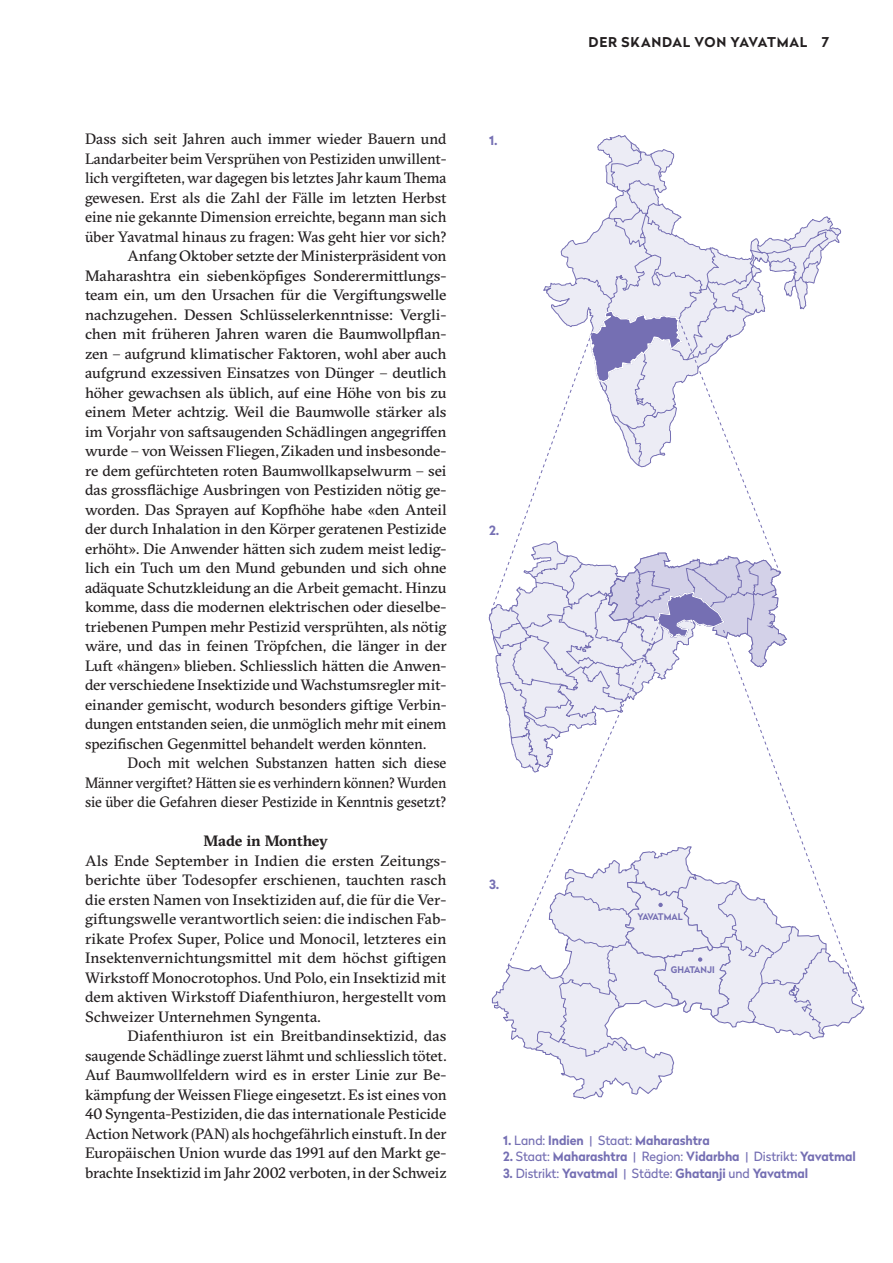
<style>
.page{position:relative;width:893px;height:1263px;background:#fff}
.page>*{position:absolute;margin:0;border:0;box-sizing:border-box;transform-origin:0 0}
.t1{font:15px/19.5px "GT Sectra";letter-spacing:-.01em;color:#231f20;text-align:justify}
.t2{font:15px/19.5px "GT Sectra";letter-spacing:-.01em;color:#231f20;text-align:justify;scale:1.04 1}
.t3{font:15px "GT Sectra";letter-spacing:-.01em;color:#231f20;scale:.96 1}
.t4{font:15px "GT Sectra";letter-spacing:-.01em;color:#231f20;scale:.95 1}
.t5{font:700 15px "GT Sectra";letter-spacing:-.01em;color:#231f20}
.t6{font:700 13.5px "Radikal";letter-spacing:.055em;color:#231f20}
.t7{font:700 12.75px "Radikal";letter-spacing:-.005em;color:#756fb3}
.t8{font:700 9.15px "Radikal";letter-spacing:-.005em;color:#756fb3}
.t9{font:700 9.15px "Radikal";letter-spacing:-.115em;color:#756fb3}
.s1{font-weight:400}
</style>
<div class="page">
<svg style="left:491px;top:846px;width:372px;height:254px"></svg>
<svg style="left:536px;top:864px;width:290px;height:193px"></svg>
<svg style="left:496px;top:667px;width:177px;height:45px"></svg>
<svg style="left:543px;top:135px;width:299px;height:174px"></svg>
<svg style="left:576px;top:142px;width:262px;height:168px"></svg>
<svg style="left:488px;top:309px;width:299px;height:358px"></svg>
<svg style="left:507px;top:620px;width:154px;height:347px"></svg>
<svg style="left:625px;top:882px;width:106px;height:145px;background:#e7e7f2"></svg>
<svg style="left:722px;top:629px;width:143px;height:381px"></svg>
<p class="t1" style="left:85px;top:129px;width:363px">Dass sich seit Jahren auch immer wieder Bauern und</p>
<p class="t1" style="left:85px;top:149px;width:363px">Landarbeiter beim Versprühen von Pestiziden unwillent-</p>
<p class="t1" style="left:85px;top:168px;width:363px">lich vergifteten, war dagegen bis letztes Jahr kaum Thema</p>
<p class="t1" style="left:85px;top:188px;width:363px">gewesen. Erst als die Zahl der Fälle im letzten Herbst</p>
<p class="t1" style="left:85px;top:207px;width:363px">eine nie gekannte Dimension erreichte, begann man sich</p>
<p class="t1" style="left:85px;top:227px;width:363px">über Yavatmal hinaus zu fragen: Was geht hier vor sich?</p>
<p class="t1" style="left:128px;top:246px;width:320px">Anfang Oktober setzte der Ministerpräsident von</p>
<p class="t2" style="left:85px;top:266px;width:349px">Maharashtra ein siebenköpfiges Sonderermittlungs-</p>
<p class="t2" style="left:85px;top:285px;width:349px">team ein, um den Ursachen für die Vergiftungswelle</p>
<p class="t2" style="left:85px;top:305px;width:349px">nachzugehen. Dessen Schlüsselerkenntnisse: Vergli-</p>
<p class="t2" style="left:85px;top:324px;width:349px">chen mit früheren Jahren waren die Baumwollpflan-</p>
<p class="t1" style="left:85px;top:344px;width:363px">zen – aufgrund klimatischer Faktoren, wohl aber auch</p>
<p class="t1" style="left:85px;top:363px;width:363px">aufgrund exzessiven Einsatzes von Dünger – deutlich</p>
<p class="t1" style="left:85px;top:383px;width:363px">höher gewachsen als üblich, auf eine Höhe von bis zu</p>
<p class="t1" style="left:85px;top:402px;width:363px">einem Meter achtzig. Weil die Baumwolle stärker als</p>
<p class="t1" style="left:85px;top:422px;width:363px">im Vorjahr von saftsaugenden Schädlingen angegriffen</p>
<p class="t1" style="left:85px;top:441px;width:363px">wurde – von Weissen Fliegen, Zikaden und insbesonde-</p>
<p class="t1" style="left:85px;top:461px;width:363px">re dem gefürchteten roten Baumwollkapselwurm – sei</p>
<p class="t1" style="left:85px;top:480px;width:363px">das grossflächige Ausbringen von Pestiziden nötig ge-</p>
<p class="t1" style="left:85px;top:500px;width:363px">worden. Das Sprayen auf Kopfhöhe habe «den Anteil</p>
<p class="t1" style="left:85px;top:519px;width:363px">der durch Inhalation in den Körper geratenen Pestizide</p>
<p class="t1" style="left:85px;top:539px;width:363px">erhöht». Die Anwender hätten sich zudem meist ledig-</p>
<p class="t1" style="left:85px;top:558px;width:363px">lich ein Tuch um den Mund gebunden und sich ohne</p>
<p class="t1" style="left:85px;top:578px;width:363px">adäquate Schutzkleidung an die Arbeit gemacht. Hinzu</p>
<p class="t1" style="left:85px;top:597px;width:363px">komme, dass die modernen elektrischen oder dieselbe-</p>
<p class="t1" style="left:85px;top:617px;width:363px">triebenen Pumpen mehr Pestizid versprühten, als nötig</p>
<p class="t2" style="left:85px;top:636px;width:349px">wäre, und das in feinen Tröpfchen, die länger in der</p>
<p class="t1" style="left:85px;top:656px;width:363px">Luft «hängen» blieben. Schliesslich hätten die Anwen-</p>
<p class="t1" style="left:85px;top:675px;width:363px">der verschiedene Insektizide und Wachstumsregler mit-</p>
<p class="t1" style="left:85px;top:695px;width:363px">einander gemischt, wodurch besonders giftige Verbin-</p>
<p class="t1" style="left:85px;top:714px;width:363px">dungen entstanden seien, die unmöglich mehr mit einem</p>
<p class="t1" style="left:85px;top:734px;width:343px">spezifischen Gegenmittel behandelt werden könnten.</p>
<p class="t1" style="left:128px;top:753px;width:320px">Doch mit welchen Substanzen hatten sich diese</p>
<p class="t4" style="left:85px;top:773px;width:382px">Männer vergiftet? Hätten sie es verhindern können? Wurden</p>
<p class="t3" style="left:85px;top:793px;width:378px">sie über die Gefahren dieser Pestizide in Kenntnis gesetzt?</p>
<p class="t5" style="left:204px;top:831px;width:126px">Made in Monthey</p>
<p class="t2" style="left:85px;top:851px;width:349px">Als Ende September in Indien die ersten Zeitungs&shy;berichte über Todesopfer erschienen, tauchten rasch die ersten Namen von Insektiziden auf, die für die Ver&shy;giftungswelle verantwortlich seien: die indischen Fab&shy;rikate Profex Super, Police und Monocil, letzteres ein Insektenvernichtungsmittel mit dem höchst giftigen Wirkstoff Monocrotophos. Und Polo, ein Insektizid mit dem aktiven Wirkstoff Diafenthiuron, hergestellt vom Schweizer Unternehmen Syngenta.</p>
<p class="t1" style="left:85px;top:1026px;width:363px;text-indent:43px">Diafenthiuron ist ein Breitbandinsektizid, das saugende Schädlinge zuerst lähmt und schliesslich tötet.<br>Auf Baumwollfeldern wird es in erster Linie zur Be&shy;kämpfung der Weissen Fliege eingesetzt. Es ist eines von 40 Syngenta-Pestiziden, die das internationale Pesticide Action Network (PAN) als hochgefährlich einstuft. In der Europäischen Union wurde das 1991 auf den Markt ge&shy;brachte Insektizid im Jahr 2002 verboten, in der Schweiz</p>
<p class="t7" style="left:489px;top:131px;width:10px">1.</p>
<p class="t6" style="left:589px;top:32px;width:242px">DER SKANDAL VON YAVATMAL 7</p>
<p class="t7" style="left:489px;top:521px;width:12px">2.</p>
<p class="t7" style="left:489px;top:875px;width:12px">3.</p>
<p class="t9" style="left:638px;top:910px;width:47px">YAVATMAL</p>
<p class="t8" style="left:671px;top:963px;width:45px">GHATANJI</p>
<p class="t7" style="left:503px;top:1131px;width:208px">1. <span class="s1">Land:</span> Indien <span class="s1">| Staat:</span> Maharashtra</p>
<p class="t7" style="left:503px;top:1147px;width:354px">2. <span class="s1">Staat:</span> Maharashtra <span class="s1">| Region:</span> Vidarbha <span class="s1">| Distrikt:</span> Yavatmal</p>
<p class="t7" style="left:503px;top:1164px;width:307px">3. <span class="s1">Distrikt:</span> Yavatmal <span class="s1">| Städte:</span> Ghatanji <span class="s1">und</span> Yavatmal</p>
</div>
